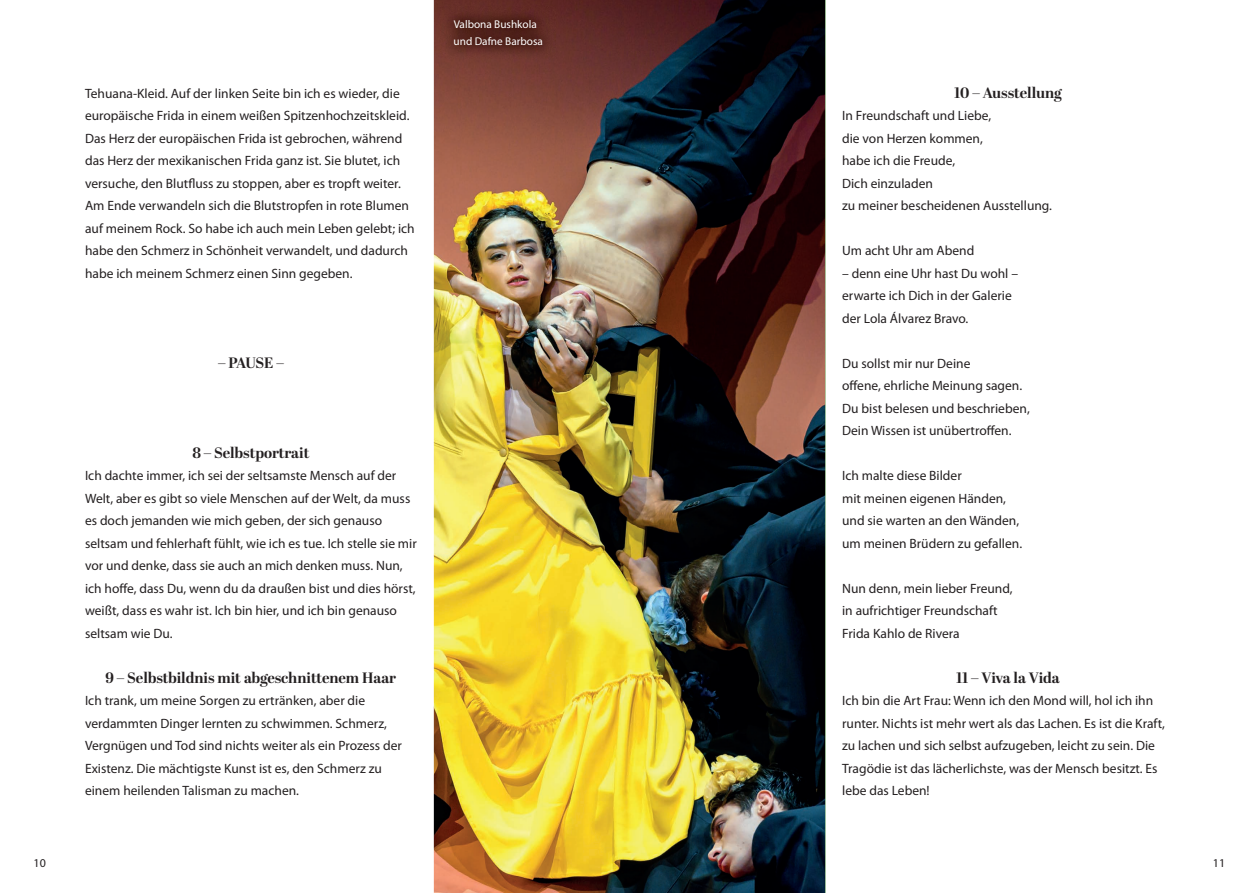
<style>
.page{position:relative;width:1259px;height:893px;background:#fff}
.page>*{position:absolute;margin:0;border:0;box-sizing:border-box;transform-origin:0 0}
.t1{font:700 15px "Abril Display";letter-spacing:-.005em;color:#231f20}
.t2{font:13.5px/22.5px "Myriad Pro";color:#231f20}
.t3{font:12px "Myriad Pro";color:#231f20}
.t4{font:11.25px/16.5px "Myriad Pro";color:#fff}
</style>
<div class="page">
<img style="left:434px;top:0;width:391px;height:893px">
<img style="left:441px;top:7px;width:114px;height:51px">
<p class="t2" style="left:85px;top:82px;width:331px">Tehuana-Kleid. Auf der linken Seite bin ich es wieder, die europäische Frida in einem weißen Spitzenhochzeitskleid.<br>Das Herz der europäischen Frida ist gebrochen, während das Herz der mexikanischen Frida ganz ist. Sie blutet, ich versuche, den Blutfluss zu stoppen, aber es tropft weiter.<br>Am Ende verwandeln sich die Blutstropfen in rote Blumen auf meinem Rock. So habe ich auch mein Leben gelebt; ich habe den Schmerz in Schönheit verwandelt, und dadurch habe ich meinem Schmerz einen Sinn gegeben.</p>
<p class="t1" style="left:218px;top:352px;width:67px">– PAUSE –</p>
<p class="t1" style="left:192px;top:442px;width:119px">8 – Selbstportrait</p>
<p class="t2" style="left:85px;top:464px;width:333px">Ich dachte immer, ich sei der seltsamste Mensch auf der Welt, aber es gibt so viele Menschen auf der Welt, da muss es doch jemanden wie mich geben, der sich genauso seltsam und fehlerhaft fühlt, wie ich es tue. Ich stelle sie mir vor und denke, dass sie auch an mich denken muss. Nun, ich hoffe, dass Du, wenn du da draußen bist und dies hörst, weißt, dass es wahr ist. Ich bin hier, und ich bin genauso seltsam wie Du.</p>
<p class="t1" style="left:106px;top:667px;width:292px">9 – Selbstbildnis mit abgeschnittenem Haar</p>
<p class="t2" style="left:85px;top:689px;width:318px">Ich trank, um meine Sorgen zu ertränken, aber die verdammten Dinger lernten zu schwimmen. Schmerz, Vergnügen und Tod sind nichts weiter als ein Prozess der Existenz. Die mächtigste Kunst ist es, den Schmerz zu einem heilenden Talisman zu machen.</p>
<p class="t4" style="left:453px;top:16px;width:91px">Valbona Bushkola und Dafne Barbosa</p>
<p class="t1" style="left:954px;top:82px;width:109px">10 – Ausstellung</p>
<p class="t2" style="left:842px;top:104px;width:211px">In Freundschaft und Liebe,<br>die von Herzen kommen,<br>habe ich die Freude,<br>Dich einzuladen<br>zu meiner bescheidenen Ausstellung.</p>
<p class="t2" style="left:842px;top:239px;width:134px">Um acht Uhr am Abend</p>
<p class="t2" style="left:842px;top:262px;width:177px">– denn eine Uhr hast Du wohl – erwarte ich Dich in der Galerie der Lola Álvarez Bravo.</p>
<p class="t2" style="left:842px;top:352px;width:189px">Du sollst mir nur Deine<br>offene, ehrliche Meinung sagen.<br>Du bist belesen und beschrieben,<br>Dein Wissen ist unübertroffen.</p>
<p class="t2" style="left:842px;top:464px;width:181px">Ich malte diese Bilder<br>mit meinen eigenen Händen, und sie warten an den Wänden, um meinen Brüdern zu gefallen.</p>
<p class="t2" style="left:842px;top:577px;width:172px">Nun denn, mein lieber Freund, in aufrichtiger Freundschaft<br>Frida Kahlo de Rivera</p>
<p class="t1" style="left:956px;top:667px;width:105px">11 – Viva la Vida</p>
<p class="t2" style="left:842px;top:689px;width:324px">Ich bin die Art Frau: Wenn ich den Mond will, hol ich ihn runter. Nichts ist mehr wert als das Lachen. Es ist die Kraft, zu lachen und sich selbst aufzugeben, leicht zu sein. Die Tragödie ist das lächerlichste, was der Mensch besitzt. Es lebe das Leben!</p>
<p class="t3" style="left:34px;top:855px;width:14px">10</p>
<p class="t3" style="left:1213px;top:855px;width:14px">11</p>
</div>
